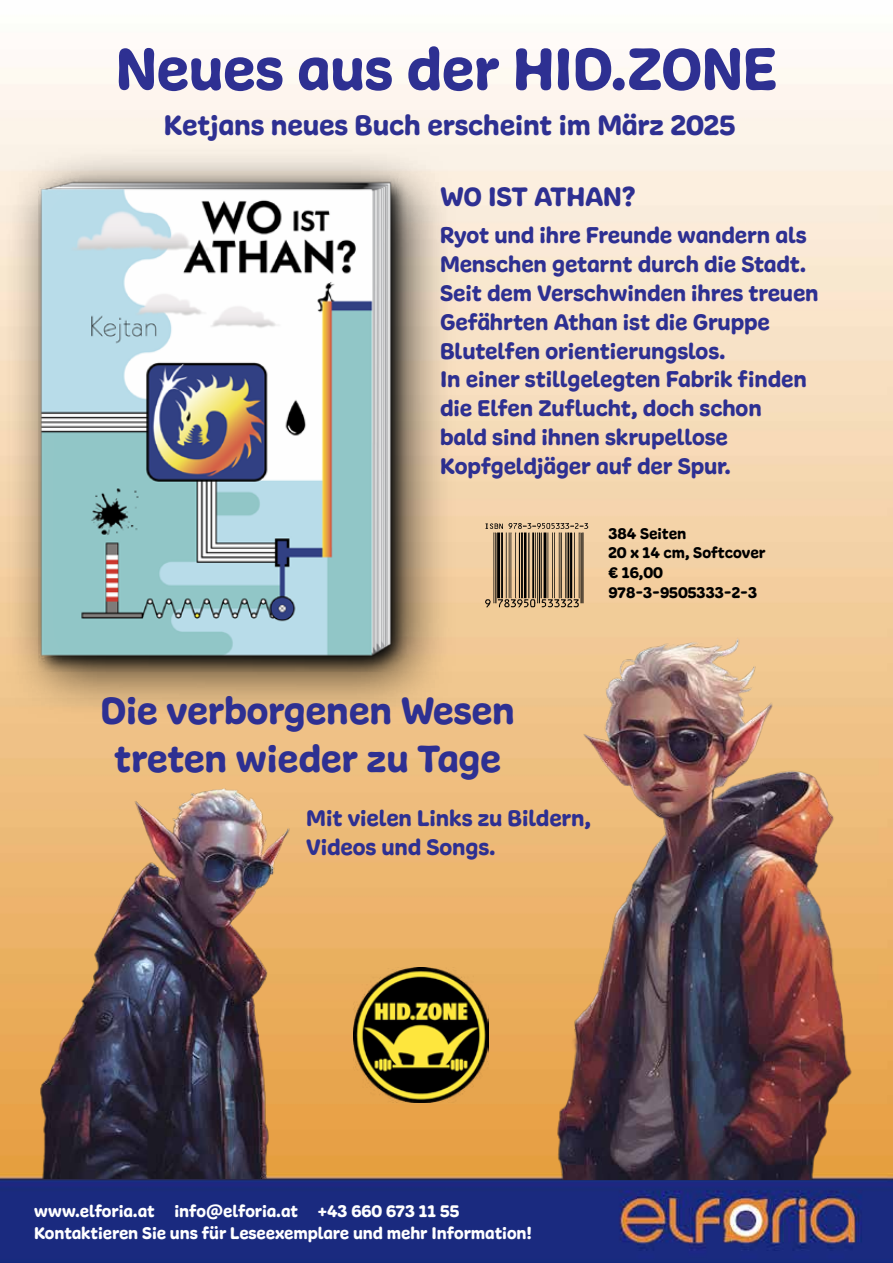
<style>
.page{position:relative;width:893px;height:1263px;background:#fff}
.page>*{position:absolute;margin:0;border:0;box-sizing:border-box;transform-origin:0 0}
.t1{font:63px "Freude";color:#2e3092}
.t2{font:40.5px/48.6px "Freude";color:#2e3092;text-align:center}
.t3{font:30px "Freude";color:#2e3092}
.t4{font:28.5px "Freude";color:#2e3092}
.t5{font:24px/28.8px "Freude";color:#2e3092}
.t6{font:18px/21.6px "Freude";color:#fff}
.t7{font:16.5px/19.8px "Freude";color:#000}
</style>
<div class="page">
<img style="left:0;top:67px;width:893px;height:1196px">
<div style="left:4px;top:145px;width:454px;height:579px;background:#000;opacity:.75"></div>
<img style="left:38px;top:162px;width:383px;height:510px">
<img style="left:0;top:775px;width:389px;height:404px">
<img style="left:421px;top:612px;width:472px;height:568px">
<img style="left:483px;top:523px;width:106px;height:85px">
<img style="left:353px;top:967px;width:136px;height:136px">
<h1 class="t1" style="left:116px;top:30px;width:663px">Neues aus der HID.ZONE</h1>
<p class="t3" style="left:164px;top:106px;width:573px">Ketjans neues Buch erscheint im März 2025</p>
<p class="t4" style="left:440px;top:179px;width:197px">WO IST ATHAN?</p>
<p class="t5" style="left:440px;top:221px;width:380px">Ryot und ihre Freunde wandern als<br>Menschen getarnt durch die Stadt.<br>Seit dem Verschwinden ihres treuen<br>Gefährten Athan ist die Gruppe<br>Blutelfen orientierungslos.<br>In einer stillgelegten Fabrik finden die Elfen Zuflucht, doch schon<br>bald sind ihnen skrupellose<br>Kopfgeldjäger auf der Spur.</p>
<p class="t7" style="left:608px;top:523px;width:159px">384 Seiten<br>20 x 14 cm, Softcover € 16,00<br>978-3-9505333-2-3</p>
<h2 class="t2" style="left:100px;top:686px;width:416px">Die verborgenen Wesen treten wieder zu Tage</h2>
<p class="t5" style="left:306px;top:804px;width:286px">Mit vielen Links zu Bildern,<br>Videos und Songs.</p>
<p class="t6" style="left:34px;top:1200px;width:500px">www.elforia.at info@elforia.at +43 660 673 11 55<br>Kontaktieren Sie uns für Leseexemplare und mehr Information!</p>
</div>
